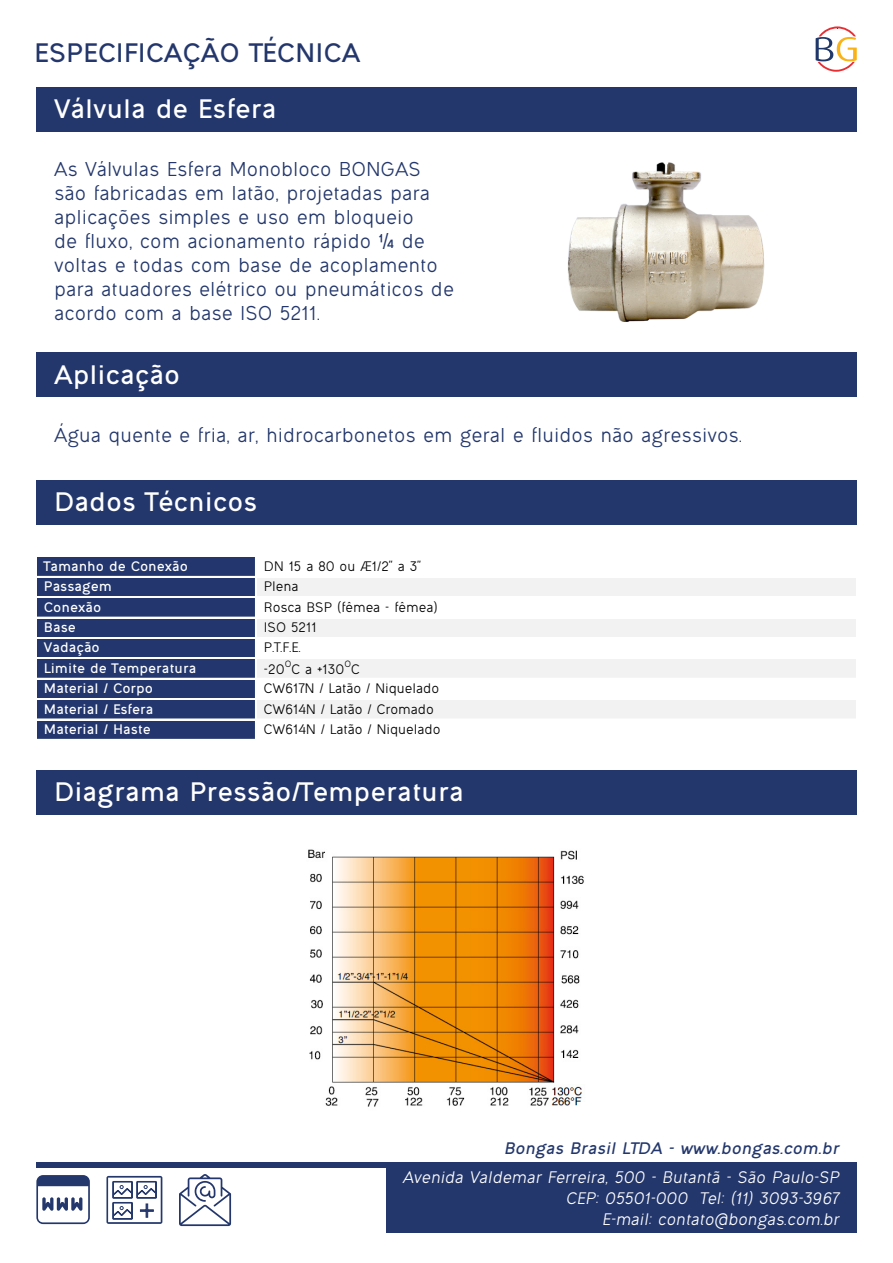
<style>
.page{position:relative;width:893px;height:1263px;background:#fff}
.page>*{position:absolute;margin:0;border:0;box-sizing:border-box;transform-origin:0 0}
.t1{font:700 24px "Ogonek";color:#fff}
.t2{font:700 24px "Ogonek";color:#23376c}
.t3{font:18px/24px "Ogonek";color:#23376c}
.t4{font:italic 15px/21px "Ogonek";color:#fff;text-align:right}
.t5{font:italic 700 15px "Ogonek";color:#23376c}
.t6{font:12.3px "Ogonek";color:#000}
.t7{font:700 12.3px "Ogonek";color:#fff}
.t8{font:8.25px "Ogonek";color:#000}
</style>
<div class="page">
<svg style="left:36px;top:1175px;width:54px;height:49px"></svg>
<svg style="left:179px;top:1174px;width:52px;height:52px"></svg>
<div style="left:386px;top:1162px;width:471px;height:70px;background:#23376c"></div>
<div style="left:36px;top:1162px;width:820px;height:5px;background:#23376c"></div>
<svg style="left:106px;top:1176px;width:56px;height:48px"></svg>
<svg style="left:816px;top:26px;width:41px;height:46px"></svg>
<div style="left:36px;top:353px;width:821px;height:44px;background:#23376c"></div>
<div style="left:36px;top:770px;width:821px;height:45px;background:#23376c"></div>
<div style="left:36px;top:480px;width:821px;height:44px;background:#23376c"></div>
<div style="left:36px;top:87px;width:821px;height:45px;background:#23376c"></div>
<div style="left:37px;top:557px;width:219px;height:40px;background:#23376e"></div>
<div style="left:256px;top:577px;width:600px;height:20px;background:#f2f2f2"></div>
<div style="left:37px;top:597px;width:219px;height:41px;background:#23376e"></div>
<div style="left:256px;top:618px;width:600px;height:20px;background:#f2f2f2"></div>
<div style="left:37px;top:638px;width:219px;height:41px;background:#23376e"></div>
<div style="left:256px;top:658px;width:600px;height:21px;background:#f2f2f2"></div>
<div style="left:37px;top:679px;width:219px;height:41px;background:#23376e"></div>
<div style="left:256px;top:699px;width:600px;height:21px;background:#f2f2f2"></div>
<div style="left:37px;top:719px;width:219px;height:20px;background:#23376e"></div>
<hr style="left:255px;top:557px;width:2px;height:182px;background:#fff">
<hr style="left:37px;top:557px;width:819px;height:1px;background:#fff">
<hr style="left:37px;top:576px;width:819px;height:2px;background:#fff">
<hr style="left:37px;top:596px;width:819px;height:1px;background:#fff">
<hr style="left:37px;top:597px;width:819px;height:1px;background:#fff">
<hr style="left:37px;top:617px;width:819px;height:1px;background:#fff">
<hr style="left:37px;top:637px;width:819px;height:2px;background:#fff">
<hr style="left:37px;top:658px;width:819px;height:1px;background:#fff">
<hr style="left:37px;top:678px;width:819px;height:1px;background:#fff">
<hr style="left:37px;top:698px;width:819px;height:2px;background:#fff">
<hr style="left:37px;top:719px;width:819px;height:1px;background:#fff">
<img style="left:568px;top:162px;width:197px;height:160px">
<img style="left:308px;top:849px;width:276px;height:258px">
<h1 class="t2" style="left:34px;top:35px;width:328px">ESPECIFICAÇÃO TÉCNICA</h1>
<h1 class="t1" style="left:54px;top:92px;width:224px">Válvula de Esfera</h1>
<p class="t3" style="left:54px;top:157px;width:401px">As Válvulas Esfera Monobloco BONGAS são fabricadas em latão, projetadas para aplicações simples e uso em bloqueio<br>de fluxo, com acionamento rápido ¼ de voltas e todas com base de acoplamento para atuadores elétrico ou pneumáticos de acordo com a base ISO 5211.</p>
<h1 class="t1" style="left:54px;top:357px;width:128px">Aplicação</h1>
<p class="t3" style="left:54px;top:423px;width:690px">Água quente e fria, ar, hidrocarbonetos em geral e fluidos não agressivos.</p>
<h1 class="t1" style="left:54px;top:484px;width:205px">Dados Técnicos</h1>
<p class="t7" style="left:44px;top:557px;width:146px">Tamanho de Conexão</p>
<p class="t6" style="left:264px;top:558px;width:159px">DN 15 a 80 ou Æ1/2" a 3"</p>
<p class="t7" style="left:44px;top:578px;width:69px">Passagem</p>
<p class="t6" style="left:264px;top:578px;width:36px">Plena</p>
<p class="t7" style="left:44px;top:598px;width:59px">Conexão</p>
<p class="t6" style="left:264px;top:598px;width:175px">Rosca BSP (fêmea - fêmea)</p>
<p class="t7" style="left:44px;top:618px;width:33px">Base</p>
<p class="t6" style="left:264px;top:619px;width:54px">ISO 5211</p>
<p class="t7" style="left:44px;top:639px;width:57px">Vadação</p>
<p class="t6" style="left:264px;top:639px;width:38px">P.T.F.E.</p>
<p class="t7" style="left:44px;top:659px;width:154px">Limite de Temperatura</p>
<p class="t6" style="left:264px;top:660px;width:22px">-20</p>
<p class="t8" style="left:285px;top:659px;width:8px">O</p>
<p class="t6" style="left:291px;top:660px;width:55px">C a +130</p>
<p class="t8" style="left:344px;top:659px;width:8px">O</p>
<p class="t6" style="left:351px;top:660px;width:10px">C</p>
<p class="t7" style="left:44px;top:679px;width:111px">Material / Corpo</p>
<p class="t6" style="left:264px;top:680px;width:177px">CW617N / Latão / Niquelado</p>
<p class="t7" style="left:44px;top:700px;width:111px">Material / Esfera</p>
<p class="t6" style="left:264px;top:700px;width:171px">CW614N / Latão / Cromado</p>
<p class="t7" style="left:44px;top:720px;width:108px">Material / Haste</p>
<p class="t6" style="left:264px;top:721px;width:178px">CW614N / Latão / Niquelado</p>
<h1 class="t1" style="left:54px;top:775px;width:411px">Diagrama Pressão/Temperatura</h1>
<p class="t5" style="left:504px;top:1138px;width:340px">Bongas Brasil LTDA - www.bongas.com.br</p>
<p class="t4" style="left:403px;top:1166px;width:438px">Avenida Valdemar Ferreira, 500 - Butantã - São Paulo-SP<br>CEP: 05501-000 Tel: (11) 3093-3967<br>E-mail: contato@bongas.com.br</p>
</div>
